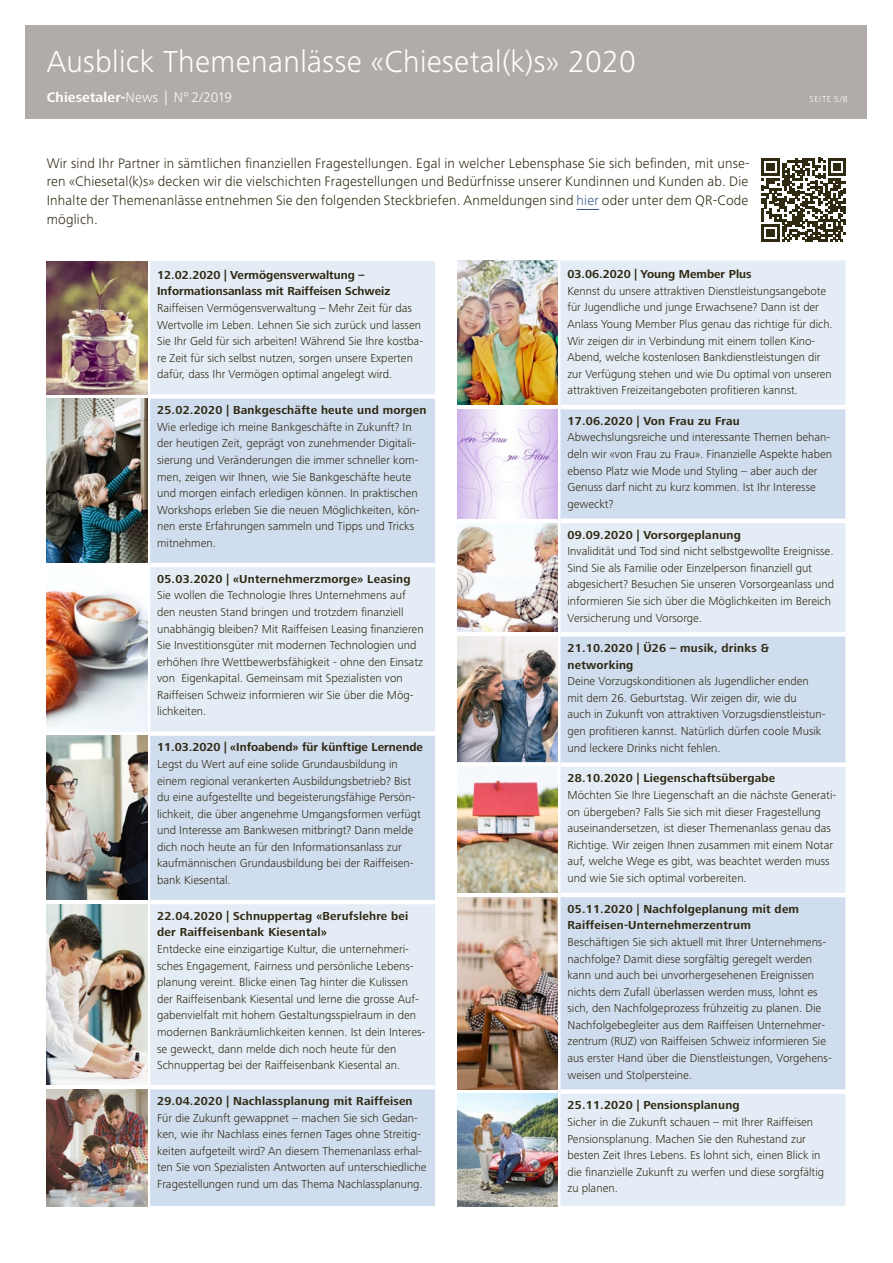
<style>
.page{position:relative;width:893px;height:1263px;background:#fff}
.page>*{position:absolute;margin:0;border:0;box-sizing:border-box;transform-origin:0 0}
.t1{font:300 31.5px "Frutiger Next LT";letter-spacing:.01em;color:#fff}
.t2{font:300 14.25px/18.8px "Frutiger Next LT";letter-spacing:.01em;color:#2f2912;text-align:justify}
.t3{font:300 14.25px "Frutiger Next LT";letter-spacing:.01em;color:#fff}
.t4{font:300 12px/16.6px "Frutiger Next LT";color:#2f2912}
.t5{font:700 12px/16.6px "Frutiger Next LT";letter-spacing:.02em;color:#2f2912}
.t6{font:700 12px/16.6px "Frutiger Next LT";color:#2f2912}
.t7{font:300 9px "Frutiger Next LT";letter-spacing:.07em;color:#fff}
.s1{font-weight:700}
.s2{color:#38598b}
</style>
<div class="page">
<div style="left:26px;top:26px;width:841px;height:93px;background:#b1aba9"></div>
<svg style="left:577px;top:209px;width:22px;height:1px"></svg>
<div style="left:150px;top:261px;width:285px;height:133px;background:#e4ecf6"></div>
<svg style="left:150px;top:399px;width:285px;height:807px;background:#d8e3f2"></svg>
<hr style="left:150px;top:563px;width:285px;height:4px;background:#fff">
<div style="left:150px;top:731px;width:285px;height:5px;background:#fff"></div>
<hr style="left:150px;top:900px;width:285px;height:4px;background:#fff">
<hr style="left:150px;top:1085px;width:285px;height:4px;background:#fff">
<img style="left:47px;top:261px;width:100px;height:133px">
<img style="left:47px;top:399px;width:100px;height:164px">
<img style="left:47px;top:591px;width:100px;height:140px">
<img style="left:47px;top:736px;width:100px;height:164px">
<img style="left:47px;top:904px;width:100px;height:181px">
<img style="left:47px;top:1089px;width:100px;height:117px">
<div style="left:560px;top:260px;width:285px;height:946px;background:#e4ecf6"></div>
<svg style="left:457px;top:409px;width:388px;height:680px;background:#d7e2f1"></svg>
<hr style="left:560px;top:405px;width:285px;height:4px;background:#fff">
<hr style="left:457px;top:519px;width:100px;height:4px;background:#fff">
<hr style="left:560px;top:519px;width:285px;height:4px;background:#fff">
<hr style="left:457px;top:632px;width:100px;height:4px;background:#fff">
<hr style="left:560px;top:632px;width:285px;height:4px;background:#fff">
<div style="left:457px;top:762px;width:100px;height:5px;background:#fff"></div>
<div style="left:560px;top:762px;width:285px;height:5px;background:#fff"></div>
<hr style="left:457px;top:893px;width:100px;height:4px;background:#fff">
<hr style="left:560px;top:893px;width:285px;height:4px;background:#fff">
<div style="left:560px;top:1089px;width:285px;height:5px;background:#fff"></div>
<hr style="left:557px;top:407px;width:3px;height:114px;background:#fff">
<hr style="left:557px;top:521px;width:3px;height:113px;background:#fff">
<hr style="left:557px;top:634px;width:3px;height:131px;background:#fff">
<hr style="left:557px;top:765px;width:3px;height:130px;background:#fff">
<hr style="left:557px;top:895px;width:3px;height:197px;background:#fff">
<img style="left:457px;top:260px;width:100px;height:145px">
<img style="left:457px;top:409px;width:100px;height:110px">
<img style="left:457px;top:523px;width:100px;height:108px">
<img style="left:457px;top:636px;width:100px;height:125px">
<img style="left:457px;top:767px;width:100px;height:126px">
<img style="left:457px;top:897px;width:100px;height:192px">
<img style="left:457px;top:1094px;width:100px;height:112px">
<svg style="left:761px;top:157px;width:60px;height:85px"></svg>
<svg style="left:762px;top:158px;width:84px;height:84px"></svg>
<h1 class="t1" style="left:47px;top:44px;width:591px">Ausblick Themenanlässe «Chiesetal(k)s» 2020</h1>
<p class="t3" style="left:47px;top:90px;width:187px"><span class="s1">Chiesetaler-</span>News | N° 2/2019</p>
<p class="t7" style="left:810px;top:94px;width:39px">SEITE 5/8</p>
<p class="t2" style="left:47px;top:153px;width:704px">Wir sind Ihr Partner in sämtlichen finanziellen Fragestellungen. Egal in welcher Lebensphase Sie sich befinden, mit unse&shy;ren «Chiesetal(k)s» decken wir die vielschichten Fragestellungen und Bedürfnisse unserer Kundinnen und Kunden ab. Die Inhalte der Themenanlässe entnehmen Sie den folgenden Steckbriefen. Anmeldungen sind <span class="s2">hier</span> oder unter dem QR-Code möglich.</p>
<p class="t6" style="left:157px;top:267px;width:235px">12.02.2020 | Vermögensverwaltung –<br>Informationsanlass mit Raiffeisen Schweiz</p>
<p class="t4" style="left:157px;top:300px;width:268px">Raiffeisen Vermögensverwaltung – Mehr Zeit für das Wertvolle im Leben. Lehnen Sie sich zurück und lassen Sie Ihr Geld für sich arbeiten! Während Sie Ihre kostba&shy;re Zeit für sich selbst nutzen, sorgen unsere Experten dafür, dass Ihr Vermögen optimal angelegt wird.</p>
<p class="t5" style="left:157px;top:402px;width:271px">25.02.2020 | Bankgeschäfte heute und morgen</p>
<p class="t4" style="left:157px;top:419px;width:264px">Wie erledige ich meine Bankgeschäfte in Zukunft? In der heutigen Zeit, geprägt von zunehmender Digitali&shy;sierung und Veränderungen die immer schneller kom&shy;men, zeigen wir Ihnen, wie Sie Bankgeschäfte heute und morgen einfach erledigen können. In praktischen Workshops erleben Sie die neuen Möglichkeiten, kön&shy;nen erste Erfahrungen sammeln und Tipps und Tricks mitnehmen.</p>
<p class="t5" style="left:157px;top:570px;width:255px">05.03.2020 | «Unternehmerzmorge» Leasing</p>
<p class="t4" style="left:157px;top:587px;width:268px">Sie wollen die Technologie Ihres Unternehmens auf den neusten Stand bringen und trotzdem finanziell unabhängig bleiben? Mit Raiffeisen Leasing finanzieren Sie Investitionsgüter mit modernen Technologien und erhöhen Ihre Wettbewerbsfähigkeit - ohne den Einsatz von Eigenkapital. Gemeinsam mit Spezialisten von Raiffeisen Schweiz informieren wir Sie über die Mög&shy;lichkeiten.</p>
<p class="t6" style="left:157px;top:739px;width:267px">11.03.2020 | «Infoabend» für künftige Lernende</p>
<p class="t4" style="left:157px;top:756px;width:265px">Legst du Wert auf eine solide Grundausbildung in einem regional verankerten Ausbildungsbetrieb? Bist du eine aufgestellte und begeisterungsfähige Persön&shy;lichkeit, die über angenehme Umgangsformen verfügt und Interesse am Bankwesen mitbringt? Dann melde dich noch heute an für den Informationsanlass zur kaufmännischen Grundausbildung bei der Raiffeisen&shy;bank Kiesental.</p>
<p class="t5" style="left:157px;top:907px;width:253px">22.04.2020 | Schnuppertag «Berufslehre bei der Raiffeisenbank Kiesental»</p>
<p class="t4" style="left:157px;top:941px;width:270px">Entdecke eine einzigartige Kultur, die unternehmeri&shy;sches Engagement, Fairness und persönliche Lebens&shy;planung vereint. Blicke einen Tag hinter die Kulissen der Raiffeisenbank Kiesental und lerne die grosse Auf&shy;gabenvielfalt mit hohem Gestaltungsspielraum in den modernen Bankräumlichkeiten kennen. Ist dein Interes&shy;se geweckt, dann melde dich noch heute für den Schnuppertag bei der Raiffeisenbank Kiesental an.</p>
<p class="t5" style="left:157px;top:1093px;width:257px">29.04.2020 | Nachlassplanung mit Raiffeisen</p>
<p class="t4" style="left:157px;top:1109px;width:271px">Für die Zukunft gewappnet – machen Sie sich Gedan&shy;ken, wie ihr Nachlass eines fernen Tages ohne Streitig&shy;keiten aufgeteilt wird? An diesem Themenanlass erhal&shy;ten Sie von Spezialisten Antworten auf unterschiedliche Fragestellungen rund um das Thema Nachlassplanung.</p>
<p class="t6" style="left:567px;top:266px;width:186px">03.06.2020 | Young Member Plus</p>
<p class="t4" style="left:567px;top:283px;width:267px">Kennst du unsere attraktiven Dienstleistungsangebote für Jugendliche und junge Erwachsene? Dann ist der Anlass Young Member Plus genau das richtige für dich.<br>Wir zeigen dir in Verbindung mit einem tollen Kino-Abend, welche kostenlosen Bankdienstleistungen dir zur Verfügung stehen und wie Du optimal von unseren attraktiven Freizeitangeboten profitieren kannst.</p>
<p class="t5" style="left:567px;top:413px;width:174px">17.06.2020 | Von Frau zu Frau</p>
<p class="t4" style="left:567px;top:429px;width:266px">Abwechslungsreiche und interessante Themen behan&shy;deln wir «von Frau zu Frau». Finanzielle Aspekte haben ebenso Platz wie Mode und Styling – aber auch der Genuss darf nicht zu kurz kommen. Ist Ihr Interesse geweckt?</p>
<p class="t5" style="left:567px;top:526px;width:175px">09.09.2020 | Vorsorgeplanung</p>
<p class="t4" style="left:567px;top:543px;width:268px">Invalidität und Tod sind nicht selbstgewollte Ereignisse.<br>Sind Sie als Familie oder Einzelperson finanziell gut abgesichert? Besuchen Sie unseren Vorsorgeanlass und informieren Sie sich über die Möglichkeiten im Bereich Versicherung und Vorsorge.</p>
<p class="t5" style="left:567px;top:640px;width:203px">21.10.2020 | Ü26 – musik, drinks &amp; networking</p>
<p class="t4" style="left:567px;top:673px;width:260px">Deine Vorzugskonditionen als Jugendlicher enden mit dem 26. Geburtstag. Wir zeigen dir, wie du<br>auch in Zukunft von attraktiven Vorzugsdienstleistun&shy;gen profitieren kannst. Natürlich dürfen coole Musik und leckere Drinks nicht fehlen.</p>
<p class="t5" style="left:567px;top:770px;width:209px">28.10.2020 | Liegenschaftsübergabe</p>
<p class="t4" style="left:567px;top:787px;width:270px">Möchten Sie Ihre Liegenschaft an die nächste Generati&shy;on übergeben? Falls Sie sich mit dieser Fragestellung auseinandersetzen, ist dieser Themenanlass genau das Richtige. Wir zeigen Ihnen zusammen mit einem Notar auf, welche Wege es gibt, was beachtet werden muss und wie Sie sich optimal vorbereiten.</p>
<p class="t5" style="left:567px;top:900px;width:233px">05.11.2020 | Nachfolgeplanung mit dem<br>Raiffeisen-Unternehmerzentrum</p>
<p class="t4" style="left:567px;top:934px;width:266px">Beschäftigen Sie sich aktuell mit Ihrer Unternehmens&shy;nachfolge? Damit diese sorgfältig geregelt werden kann und auch bei unvorhergesehenen Ereignissen nichts dem Zufall überlassen werden muss, lohnt es sich, den Nachfolgeprozess frühzeitig zu planen. Die Nachfolgebegleiter aus dem Raiffeisen Unternehmer&shy;zentrum (RUZ) von Raiffeisen Schweiz informieren Sie aus erster Hand über die Dienstleistungen, Vorgehens&shy;weisen und Stolpersteine.</p>
<p class="t5" style="left:567px;top:1097px;width:174px">25.11.2020 | Pensionsplanung</p>
<p class="t4" style="left:567px;top:1114px;width:258px">Sicher in die Zukunft schauen – mit Ihrer Raiffeisen Pensionsplanung. Machen Sie den Ruhestand zur besten Zeit Ihres Lebens. Es lohnt sich, einen Blick in die finanzielle Zukunft zu werfen und diese sorgfältig zu planen.</p>
</div>
